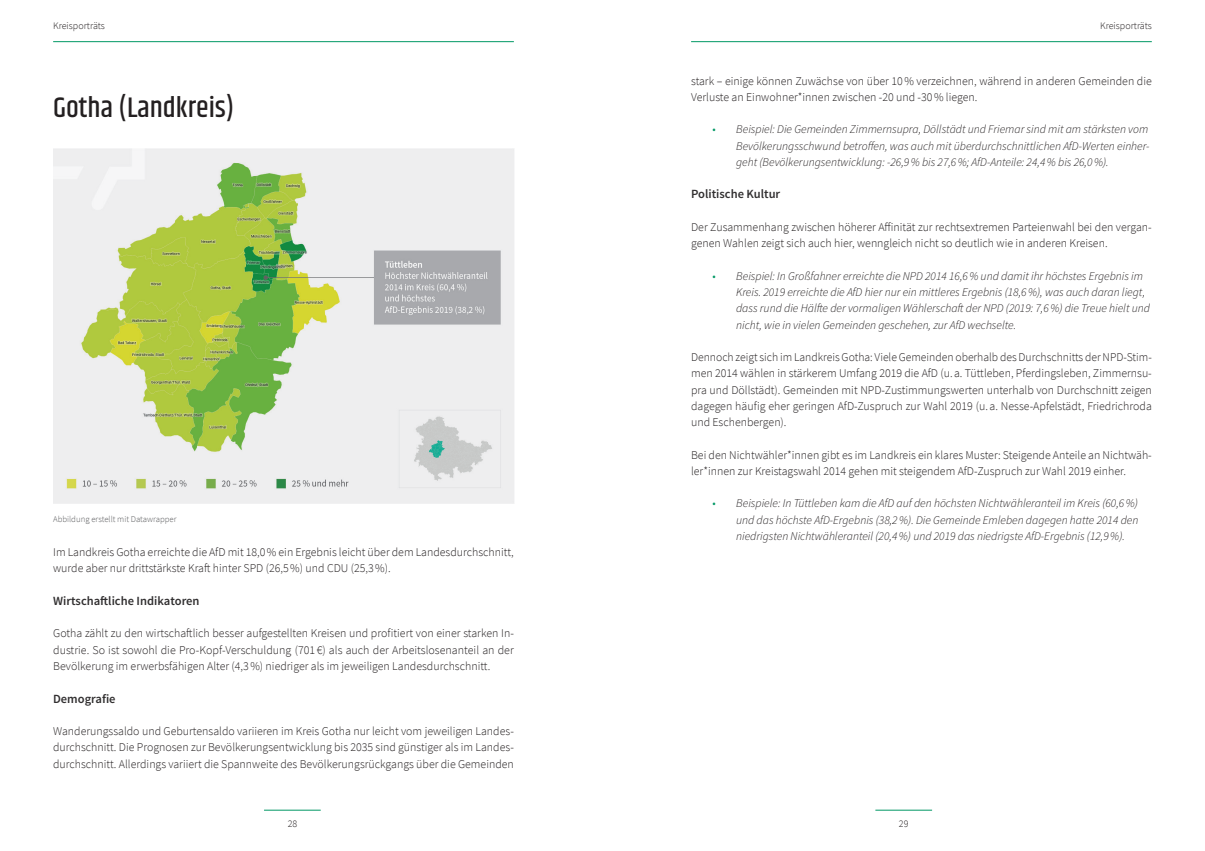
<style>
.page{position:relative;width:1205px;height:851px;background:#fff}
.page>*{position:absolute;margin:0;border:0;box-sizing:border-box;transform-origin:0 0}
._1__Subheadline_groß{font:500 28.75px "Khand";color:#231f20}
.Subheadline_Fließtex{font:600 12.5px "Source Sans Pro";color:#312f30}
.Fließtext{font:300 11.88px/16.2px "Source Sans Pro";color:#231f20}
.t1{font:italic 300 11.88px/16.2px "Source Sans Pro";color:#231f20;text-align:justify}
.Seitenzahlen{font:300 10px "Source Sans Pro";color:#231f20}
.Bild-_Tabellenunters{font:300 8.75px "Source Sans Pro";color:#57585a}
.s1{font-style:normal;color:#009864}
</style>
<div class="page">
<hr style="left:264px;top:809px;width:57px;height:1px;background:#009864">
<hr style="left:875px;top:809px;width:57px;height:1px;background:#009864">
<hr style="left:691px;top:41px;width:461px;height:1px;background:#009864">
<hr style="left:53px;top:41px;width:461px;height:1px;background:#009864">
<img style="left:53px;top:148px;width:461px;height:355px">
<p class="Seitenzahlen" style="left:53px;top:19px;width:53px">Kreisporträts</p>
<p class="Seitenzahlen" style="left:1100px;top:19px;width:53px">Kreisporträts</p>
<p class="_1__Subheadline_groß" style="left:53px;top:90px;width:183px">Gotha (Landkreis)</p>
<p class="Bild-_Tabellenunters" style="left:53px;top:513px;width:125px">Abbildung erstellt mit Datawrapper</p>
<p class="Fließtext" style="left:53px;top:544px;width:462px">Im Landkreis Gotha erreichte die AfD mit 18,0% ein Ergebnis leicht über dem Landesdurchschnitt, wurde aber nur drittstärkste Kraft hinter SPD (26,5%) und CDU (25,3%).</p>
<p class="Subheadline_Fließtex" style="left:53px;top:592px;width:148px">Wirtschaftliche Indikatoren</p>
<p class="Fließtext" style="left:53px;top:625px;width:462px;text-align:justify">Gotha zählt zu den wirtschaftlich besser aufgestellten Kreisen und profitiert von einer starken In&shy;dustrie. So ist sowohl die Pro-Kopf-Verschuldung (701 €) als auch der Arbeitslosenanteil an der Bevölkerung im erwerbsfähigen Alter (4,3%) niedriger als im jeweiligen Landesdurchschnitt.</p>
<p class="Subheadline_Fließtex" style="left:53px;top:690px;width:64px">Demografie</p>
<p class="Fließtext" style="left:53px;top:722px;width:462px;text-align:justify">Wanderungssaldo und Geburtensaldo variieren im Kreis Gotha nur leicht vom jeweiligen Landes&shy;durchschnitt. Die Prognosen zur Bevölkerungsentwicklung bis 2035 sind günstiger als im Landes&shy;durchschnitt. Allerdings variiert die Spannweite des Bevölkerungsrückgangs über die Gemeinden</p>
<p class="Fließtext" style="left:691px;top:72px;width:462px">stark – einige können Zuwächse von über 10% verzeichnen, während in anderen Gemeinden die<br>Verluste an Einwohner*innen zwischen -20 und -30% liegen.</p>
<p class="t1" style="left:736px;top:121px;width:415px;text-indent:-24px"><span class="s1">•</span> Beispiel: Die Gemeinden Zimmernsupra, Döllstädt und Friemar sind mit am stärksten vom Bevölkerungsschwund betroffen, was auch mit überdurchschnittlichen AfD-Werten einher&shy;geht (Bevölkerungsentwicklung: -26,9% bis 27,6%; AfD-Anteile: 24,4% bis 26,0%).</p>
<p class="Subheadline_Fließtex" style="left:691px;top:186px;width:91px">Politische Kultur</p>
<p class="Fließtext" style="left:691px;top:219px;width:462px">Der Zusammenhang zwischen höherer Affinität zur rechtsextremen Parteienwahl bei den vergan&shy;genen Wahlen zeigt sich auch hier, wenngleich nicht so deutlich wie in anderen Kreisen.</p>
<p class="t1" style="left:736px;top:267px;width:415px;text-align:left;text-indent:-24px"><span class="s1">•</span> Beispiel: In Großfahner erreichte die NPD 2014 16,6% und damit ihr höchstes Ergebnis im Kreis. 2019 erreichte die AfD hier nur ein mittleres Ergebnis (18,6%), was auch daran liegt, dass rund die Hälfte der vormaligen Wählerschaft der NPD (2019: 7,6%) die Treue hielt und nicht, wie in vielen Gemeinden geschehen, zur AfD wechselte.</p>
<p class="Fließtext" style="left:691px;top:349px;width:462px;text-align:justify">Dennoch zeigt sich im Landkreis Gotha: Viele Gemeinden oberhalb des Durchschnitts der NPD-Stim&shy;men 2014 wählen in stärkerem Umfang 2019 die AfD (u. a. Tüttleben, Pferdingsleben, Zimmernsu&shy;pra und Döllstädt). Gemeinden mit NPD-Zustimmungswerten unterhalb von Durchschnitt zeigen dagegen häufig eher geringen AfD-Zuspruch zur Wahl 2019 (u. a. Nesse-Apfelstädt, Friedrichroda und Eschenbergen).</p>
<p class="Fließtext" style="left:691px;top:446px;width:462px">Bei den Nichtwähler*innen gibt es im Landkreis ein klares Muster: Steigende Anteile an Nichtwäh&shy;ler*innen zur Kreistagswahl 2014 gehen mit steigendem AfD-Zuspruch zur Wahl 2019 einher.</p>
<p class="t1" style="left:736px;top:495px;width:404px;text-indent:-24px"><span class="s1">•</span> Beispiele: In Tüttleben kam die AfD auf den höchsten Nichtwähleranteil im Kreis (60,6%) und das höchste AfD-Ergebnis (38,2%). Die Gemeinde Emleben dagegen hatte 2014 den niedrigsten Nichtwähleranteil (20,4%) und 2019 das niedrigste AfD-Ergebnis (12,9%).</p>
<p class="Seitenzahlen" style="left:288px;top:817px;width:11px">28</p>
<p class="Seitenzahlen" style="left:899px;top:817px;width:11px">29</p>
</div>
